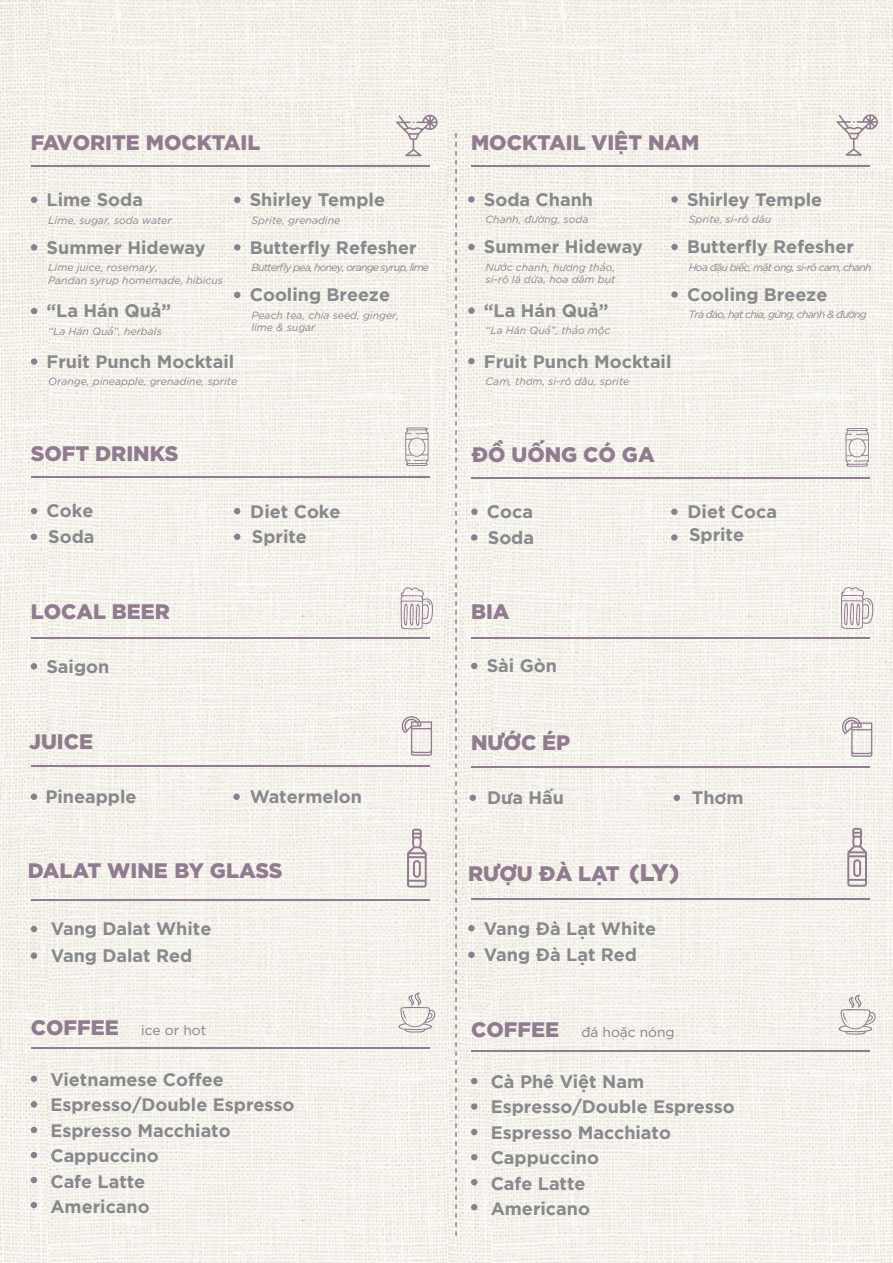
<style>
.page{position:relative;width:893px;height:1263px;background:#fff}
.page>*{position:absolute;margin:0;border:0;box-sizing:border-box;transform-origin:0 0}
.t1{font:900 21px "SVN Gotham";color:#917c8f}
.t2{font:700 18px/25.5px "SVN Gotham";color:#87898c}
.t3{font:13.8px "SVN Gotham";color:#917c8f}
.t4{font:italic 10.5px/12.6px "SVN Gotham";color:#87898c}
.t5{font:italic 10.5px "SVN Gotham";letter-spacing:-.065em;color:#87898c}
.t6{font:italic 10.5px "SVN Gotham";letter-spacing:-.075em;color:#87898c}
.s1{font-size:24px}
.s2{font-weight:900;font-size:21px}
</style>
<div class="page">
<img style="left:446px;top:0;width:447px;height:1263px">
<div style="left:471px;top:508px;width:7px;height:7px;background:#917c8f;border-radius:50%"></div>
<div style="left:471px;top:534px;width:6px;height:7px;background:#917c8f;border-radius:50%"></div>
<div style="left:671px;top:534px;width:7px;height:7px;background:#917c8f;border-radius:50%"></div>
<div style="left:671px;top:508px;width:7px;height:7px;background:#917c8f;border-radius:50%"></div>
<svg style="left:471px;top:663px;width:6px;height:6px"></svg>
<div style="left:468px;top:925px;width:7px;height:6px;background:#917c8f;border-radius:50%"></div>
<div style="left:468px;top:951px;width:7px;height:7px;background:#917c8f;border-radius:50%"></div>
<svg style="left:471px;top:1078px;width:6px;height:6px"></svg>
<div style="left:471px;top:1103px;width:6px;height:7px;background:#917c8f;border-radius:50%"></div>
<svg style="left:471px;top:1129px;width:6px;height:6px"></svg>
<svg style="left:471px;top:1154px;width:6px;height:6px"></svg>
<svg style="left:471px;top:1179px;width:6px;height:6px"></svg>
<svg style="left:471px;top:1204px;width:6px;height:6px"></svg>
<hr style="left:471px;top:477px;width:399px;height:2px;background:#917c8f">
<hr style="left:471px;top:637px;width:399px;height:2px;background:#917c8f">
<svg style="left:470px;top:795px;width:6px;height:6px"></svg>
<svg style="left:674px;top:795px;width:6px;height:6px"></svg>
<hr style="left:471px;top:767px;width:399px;height:1px;background:#917c8f">
<hr style="left:471px;top:1050px;width:399px;height:1px;background:#917c8f">
<hr style="left:471px;top:898px;width:399px;height:2px;background:#917c8f">
<svg style="left:840px;top:585px;width:34px;height:44px"></svg>
<svg style="left:845px;top:428px;width:24px;height:39px"></svg>
<div style="left:468px;top:196px;width:7px;height:7px;background:#917c8f;border-radius:50%"></div>
<div style="left:468px;top:244px;width:7px;height:6px;background:#917c8f;border-radius:50%"></div>
<div style="left:468px;top:307px;width:7px;height:7px;background:#917c8f;border-radius:50%"></div>
<div style="left:671px;top:196px;width:7px;height:7px;background:#917c8f;border-radius:50%"></div>
<div style="left:671px;top:244px;width:7px;height:6px;background:#917c8f;border-radius:50%"></div>
<div style="left:671px;top:291px;width:7px;height:7px;background:#917c8f;border-radius:50%"></div>
<div style="left:468px;top:358px;width:7px;height:6px;background:#917c8f;border-radius:50%"></div>
<hr style="left:471px;top:165px;width:399px;height:1px;background:#917c8f">
<svg style="left:838px;top:995px;width:38px;height:40px"></svg>
<svg style="left:841px;top:716px;width:31px;height:41px"></svg>
<svg style="left:847px;top:828px;width:20px;height:59px"></svg>
<svg style="left:836px;top:114px;width:42px;height:42px"></svg>
<img style="left:0;top:0;width:446px;height:1263px">
<svg style="left:455px;top:133px;width:2px;height:1103px"></svg>
<svg style="left:31px;top:508px;width:6px;height:6px"></svg>
<svg style="left:31px;top:534px;width:6px;height:6px"></svg>
<svg style="left:234px;top:534px;width:6px;height:6px"></svg>
<svg style="left:234px;top:508px;width:6px;height:6px"></svg>
<svg style="left:31px;top:663px;width:6px;height:6px"></svg>
<svg style="left:31px;top:1076px;width:6px;height:6px"></svg>
<svg style="left:31px;top:1101px;width:6px;height:6px"></svg>
<svg style="left:31px;top:1127px;width:6px;height:6px"></svg>
<svg style="left:31px;top:1152px;width:6px;height:6px"></svg>
<svg style="left:31px;top:1177px;width:6px;height:6px"></svg>
<svg style="left:31px;top:1202px;width:6px;height:6px"></svg>
<hr style="left:31px;top:476px;width:398px;height:2px;background:#917c8f">
<hr style="left:31px;top:638px;width:398px;height:1px;background:#917c8f">
<div style="left:233px;top:793px;width:7px;height:7px;background:#917c8f;border-radius:50%"></div>
<div style="left:31px;top:793px;width:6px;height:7px;background:#917c8f;border-radius:50%"></div>
<svg style="left:31px;top:926px;width:6px;height:6px"></svg>
<div style="left:31px;top:952px;width:6px;height:7px;background:#917c8f;border-radius:50%"></div>
<hr style="left:31px;top:765px;width:398px;height:2px;background:#917c8f">
<hr style="left:31px;top:1048px;width:398px;height:1px;background:#917c8f">
<hr style="left:31px;top:899px;width:398px;height:1px;background:#917c8f">
<svg style="left:400px;top:585px;width:33px;height:44px"></svg>
<svg style="left:405px;top:427px;width:24px;height:39px"></svg>
<svg style="left:398px;top:993px;width:37px;height:40px"></svg>
<svg style="left:400px;top:715px;width:32px;height:41px"></svg>
<svg style="left:407px;top:829px;width:20px;height:58px"></svg>
<svg style="left:31px;top:197px;width:6px;height:6px"></svg>
<div style="left:31px;top:244px;width:6px;height:7px;background:#917c8f;border-radius:50%"></div>
<svg style="left:31px;top:308px;width:6px;height:6px"></svg>
<svg style="left:234px;top:197px;width:6px;height:6px"></svg>
<div style="left:234px;top:244px;width:6px;height:7px;background:#917c8f;border-radius:50%"></div>
<svg style="left:234px;top:292px;width:6px;height:6px"></svg>
<div style="left:31px;top:358px;width:6px;height:7px;background:#917c8f;border-radius:50%"></div>
<hr style="left:31px;top:165px;width:398px;height:2px;background:#917c8f">
<svg style="left:396px;top:115px;width:42px;height:41px"></svg>
<p class="t1" style="left:31px;top:125px;width:231px">FAVORITE MOCKTAIL</p>
<p class="t1" style="left:471px;top:125px;width:230px">MOCKTAIL VIỆT NAM</p>
<p class="t2" style="left:47px;top:186px;width:98px">Lime Soda</p>
<p class="t4" style="left:48px;top:213px;width:125px">Lime, sugar, soda water</p>
<p class="t2" style="left:47px;top:234px;width:160px">Summer Hideway</p>
<p class="t4" style="left:48px;top:260px;width:176px">Lime juice, rosemary,<br>Pandan syrup homemade, hibicus</p>
<p class="t2" style="left:47px;top:297px;width:126px">“La Hán Quả”</p>
<p class="t4" style="left:48px;top:324px;width:115px">“La Hán Quả”, herbals</p>
<p class="t2" style="left:250px;top:186px;width:137px">Shirley Temple</p>
<p class="t4" style="left:251px;top:213px;width:90px">Sprite, grenadine</p>
<p class="t2" style="left:250px;top:234px;width:168px">Butterfly Refesher</p>
<p class="t6" style="left:251px;top:260px;width:179px">Butterfly pea, honey, orange syrup, lime</p>
<p class="t2" style="left:250px;top:281px;width:142px">Cooling Breeze</p>
<p class="t4" style="left:251px;top:308px;width:149px">Peach tea, chia seed, ginger, lime &amp; sugar</p>
<p class="t2" style="left:484px;top:186px;width:111px">Soda Chanh</p>
<p class="t4" style="left:486px;top:212px;width:104px">Chanh, đường, soda</p>
<p class="t2" style="left:484px;top:233px;width:160px">Summer Hideway</p>
<p class="t4" style="left:486px;top:260px;width:131px">Nước chanh, hương thảo, si-rô lá dứa, hoa dâm bụt</p>
<p class="t2" style="left:484px;top:297px;width:126px">“La Hán Quả”</p>
<p class="t4" style="left:486px;top:323px;width:126px">“La Hán Quả”, thảo mộc</p>
<p class="t2" style="left:687px;top:186px;width:137px">Shirley Temple</p>
<p class="t4" style="left:689px;top:212px;width:84px">Sprite, si-rô dâu</p>
<p class="t2" style="left:687px;top:233px;width:168px">Butterfly Refesher</p>
<p class="t5" style="left:689px;top:259px;width:185px">Hoa đậu biếc, mật ong, si-rô cam, chanh</p>
<p class="t2" style="left:687px;top:281px;width:142px">Cooling Breeze</p>
<p class="t5" style="left:689px;top:307px;width:180px">Trà đào, hạt chia, gừng, chanh &amp; đường</p>
<p class="t2" style="left:47px;top:348px;width:189px">Fruit Punch Mocktail</p>
<p class="t4" style="left:48px;top:374px;width:190px">Orange, pineapple, grenadine, sprite</p>
<p class="t2" style="left:484px;top:348px;width:189px">Fruit Punch Mocktail</p>
<p class="t4" style="left:486px;top:374px;width:145px">Cam, thơm, si-rô dâu, sprite</p>
<p class="t1" style="left:31px;top:436px;width:149px">SOFT DRINKS</p>
<p class="t1" style="left:471px;top:437px;width:185px">ĐỒ UỐNG CÓ GA</p>
<p class="t2" style="left:47px;top:497px;width:48px">Coke</p>
<p class="t2" style="left:250px;top:498px;width:92px">Diet Coke</p>
<p class="t2" style="left:487px;top:498px;width:48px">Coca</p>
<p class="t2" style="left:687px;top:498px;width:91px">Diet Coca</p>
<p class="t2" style="left:48px;top:523px;width:48px">Soda</p>
<p class="t2" style="left:252px;top:523px;width:57px">Sprite</p>
<p class="t2" style="left:488px;top:524px;width:48px">Soda</p>
<p class="t2" style="left:689px;top:521px;width:57px">Sprite</p>
<p class="t1" style="left:31px;top:595px;width:141px">LOCAL BEER</p>
<p class="t1" style="left:471px;top:594px;width:40px">BIA</p>
<p class="t2" style="left:46px;top:653px;width:64px">Saigon</p>
<p class="t2" style="left:487px;top:652px;width:72px">Sài Gòn</p>
<p class="t1" style="left:29px;top:724px;width:65px">JUICE</p>
<p class="t2" style="left:45px;top:783px;width:93px">Pineapple</p>
<p class="t2" style="left:250px;top:783px;width:114px">Watermelon</p>
<p class="t1" style="left:471px;top:725px;width:101px">NƯỚC ÉP</p>
<p class="t2" style="left:487px;top:784px;width:78px">Dưa Hấu</p>
<p class="t2" style="left:692px;top:784px;width:53px">Thơm</p>
<p class="t1" style="left:28px;top:853px;width:256px">DALAT WINE BY GLASS</p>
<p class="t2" style="left:51px;top:915px;width:162px;line-height:26.5px">Vang Dalat White<br>Vang Dalat Red</p>
<p class="t1" style="left:468px;top:856px;width:213px">RƯỢU ĐÀ LẠT <span class="s1">(LY)</span></p>
<p class="t2" style="left:484px;top:914px;width:174px;line-height:26.5px">Vang Đà Lạt White<br>Vang Đà Lạt Red</p>
<p class="t3" style="left:31px;top:1020px;width:177px"><span class="s2">COFFEE</span> ice or hot</p>
<p class="t2" style="left:50px;top:1066px;width:246px">Vietnamese Coffee<br>Espresso/Double Espresso<br>Espresso Macchiato<br>Cappuccino<br>Cafe Latte<br>Americano</p>
<p class="t3" style="left:471px;top:1022px;width:205px"><span class="s2">COFFEE</span> đá hoặc nóng</p>
<p class="t2" style="left:491px;top:1068px;width:246px">Cà Phê Việt Nam<br>Espresso/Double Espresso<br>Espresso Macchiato<br>Cappuccino<br>Cafe Latte<br>Americano</p>
</div>
